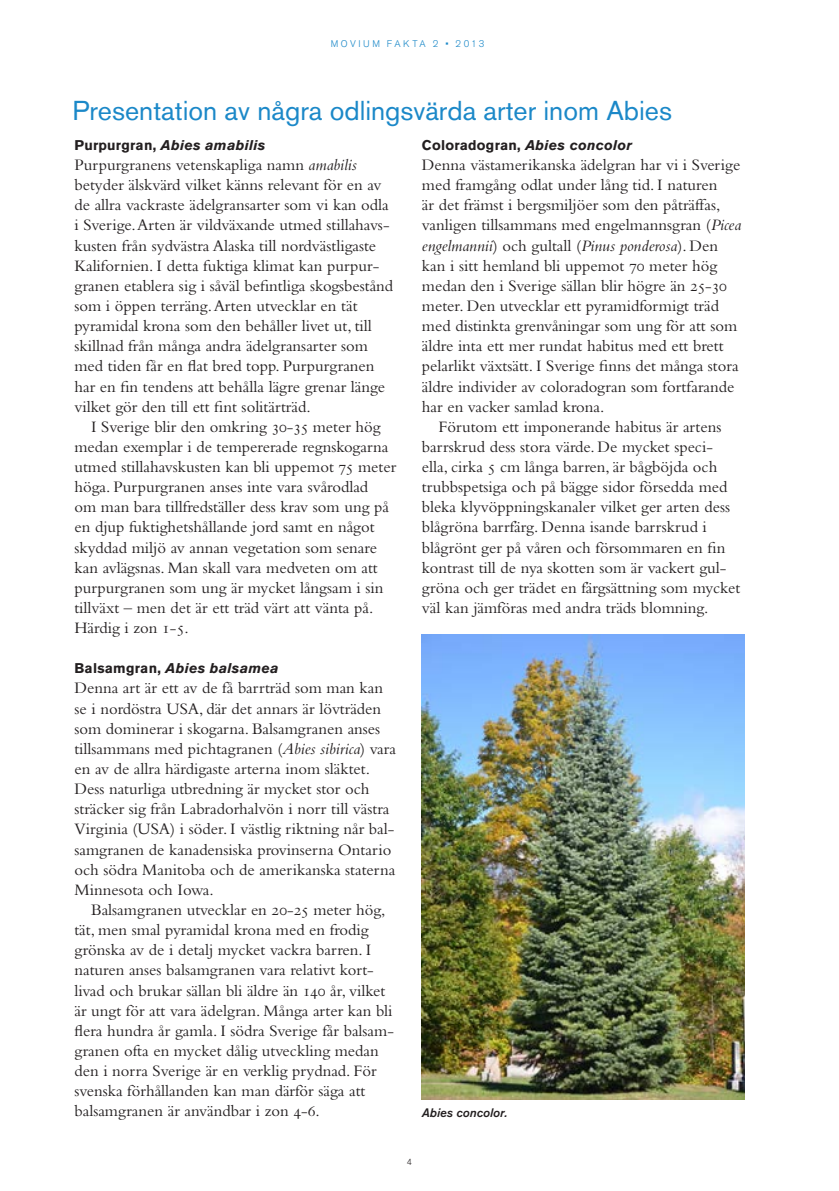
<style>
.page{position:relative;width:839px;height:1191px;background:#fff}
.page>*{position:absolute;margin:0;border:0;box-sizing:border-box;transform-origin:0 0}
.MF_Sidhuvud_blått{font:27.12px "Akzidenz Grotesk BQ";color:#1b88c8}
.MF_brödtext{font:16.62px/20.1px "Bembo";color:#231f20}
.MF_Mellanrub_Svart_B{font:italic 700 14px "Akzidenz Grotesk BQ";letter-spacing:.015em;color:#231f20}
.MF_Mellanrub_Svart_B-2{font:700 14px "Akzidenz Grotesk BQ";letter-spacing:.015em;color:#231f20}
.MF_Bildtext_svart{font:italic 12.25px "Akzidenz Grotesk BQ Med";color:#231f20}
.t1{font:300 9.62px "Akzidenz Grotesk BQ";letter-spacing:.26em;color:#1b88c8}
.t2{font:300 8.75px "Akzidenz Grotesk BQ";color:#231f20}
.s1{font-style:normal}
.s2{font-style:italic}
.s3{font-family:"Bembo SC"}
</style>
<div class="page">
<img style="left:422px;top:635px;width:322px;height:465px">
<p class="t1" style="left:331px;top:38px;width:155px">MOVIUM FAKTA 2 • 2013</p>
<p class="MF_Sidhuvud_blått" style="left:72px;top:94px;width:601px">Presentation av några odlingsvärda arter inom Abies</p>
<p class="MF_Mellanrub_Svart_B" style="left:74px;top:137px;width:192px"><span class="s1">Purpurgran,</span> Abies amabilis</p>
<p class="MF_brödtext" style="left:74px;top:154px;width:320px">Purpurgranens vetenskapliga namn <span class="s2">amabilis </span>betyder älskvärd vilket känns relevant för en av de allra vackraste ädelgransarter som vi kan odla i Sverige. Arten är vildväxande utmed stillahavs&shy;kusten från sydvästra Alaska till nordvästligaste Kalifornien. I detta fuktiga klimat kan purpur&shy;granen etablera sig i såväl befintliga skogsbestånd som i öppen terräng. Arten utvecklar en tät pyramidal krona som den behåller livet ut, till skillnad från många andra ädelgransarter som med tiden får en flat bred topp. Purpurgranen har en fin tendens att behålla lägre grenar länge vilket gör den till ett fint solitärträd.</p>
<p class="MF_brödtext" style="left:74px;top:416px;width:323px;text-indent:17px">I Sverige blir den omkring <span class="s3">30-35</span> meter hög medan exemplar i de tempererade regnskogarna utmed stillahavskusten kan bli uppemot <span class="s3">75</span> meter höga. Purpurgranen anses inte vara svårodlad<br>om man bara tillfredställer dess krav som ung på en djup fuktighetshållande jord samt en något skyddad miljö av annan vegetation som senare kan avlägsnas. Man skall vara medveten om att purpurgranen som ung är mycket långsam i sin tillväxt – men det är ett träd värt att vänta på.<br>Härdig i zon <span class="s3">1-5</span>.</p>
<p class="MF_Mellanrub_Svart_B" style="left:74px;top:660px;width:206px"><span class="s1">Balsamgran,</span> Abies balsamea</p>
<p class="MF_brödtext" style="left:74px;top:678px;width:323px">Denna art är ett av de få barrträd som man kan se i nordöstra USA, där det annars är lövträden som dominerar i skogarna. Balsamgranen anses tillsammans med pichtagranen (<span class="s2">Abies sibirica</span>) vara en av de allra härdigaste arterna inom släktet.<br>Dess naturliga utbredning är mycket stor och sträcker sig från Labradorhalvön i norr till västra Virginia (USA) i söder. I västlig riktning når bal&shy;samgranen de kanadensiska provinserna Ontario och södra Manitoba och de amerikanska staterna Minnesota och Iowa.</p>
<p class="MF_brödtext" style="left:74px;top:899px;width:321px;text-indent:17px">Balsamgranen utvecklar en <span class="s3">20-25</span> meter hög, tät, men smal pyramidal krona med en frodig grönska av de i detalj mycket vackra barren. I naturen anses balsamgranen vara relativt kort&shy;livad och brukar sällan bli äldre än <span class="s3">140</span> år, vilket är ungt för att vara ädelgran. Många arter kan bli flera hundra år gamla. I södra Sverige får balsam&shy;granen ofta en mycket dålig utveckling medan den i norra Sverige är en verklig prydnad. För svenska förhållanden kan man därför säga att balsamgranen är användbar i zon <span class="s3">4-6</span>.</p>
<p class="MF_Mellanrub_Svart_B-2" style="left:422px;top:137px;width:212px">Coloradogran, <span class="s2">Abies concolor</span></p>
<p class="MF_brödtext" style="left:422px;top:154px;width:320px">Denna västamerikanska ädelgran har vi i Sverige med framgång odlat under lång tid. I naturen<br>är det främst i bergsmiljöer som den påträffas, vanligen tillsammans med engelmannsgran (<span class="s2">Picea engelmannii</span>) och gultall (<span class="s2">Pinus ponderosa</span>). Den kan i sitt hemland bli uppemot <span class="s3">70</span> meter hög medan den i Sverige sällan blir högre än <span class="s3">25-30 </span>meter. Den utvecklar ett pyramidformigt träd med distinkta grenvåningar som ung för att som äldre inta ett mer rundat habitus med ett brett pelarlikt växtsätt. I Sverige finns det många stora äldre individer av coloradogran som fortfarande har en vacker samlad krona.</p>
<p class="MF_brödtext" style="left:422px;top:416px;width:320px;text-indent:17px">Förutom ett imponerande habitus är artens barrskrud dess stora värde. De mycket speci&shy;ella, cirka <span class="s3">5</span> cm långa barren, är bågböjda och trubbspetsiga och på bägge sidor försedda med bleka klyvöppningskanaler vilket ger arten dess blågröna barrfärg. Denna isande barrskrud i blågrönt ger på våren och försommaren en fin kontrast till de nya skotten som är vackert gul&shy;gröna och ger trädet en färgsättning som mycket väl kan jämföras med andra träds blomning.</p>
<p class="MF_Bildtext_svart" style="left:422px;top:1105px;width:87px">Abies concolor.</p>
<p class="t2" style="left:407px;top:1156px;width:7px">4</p>
</div>
